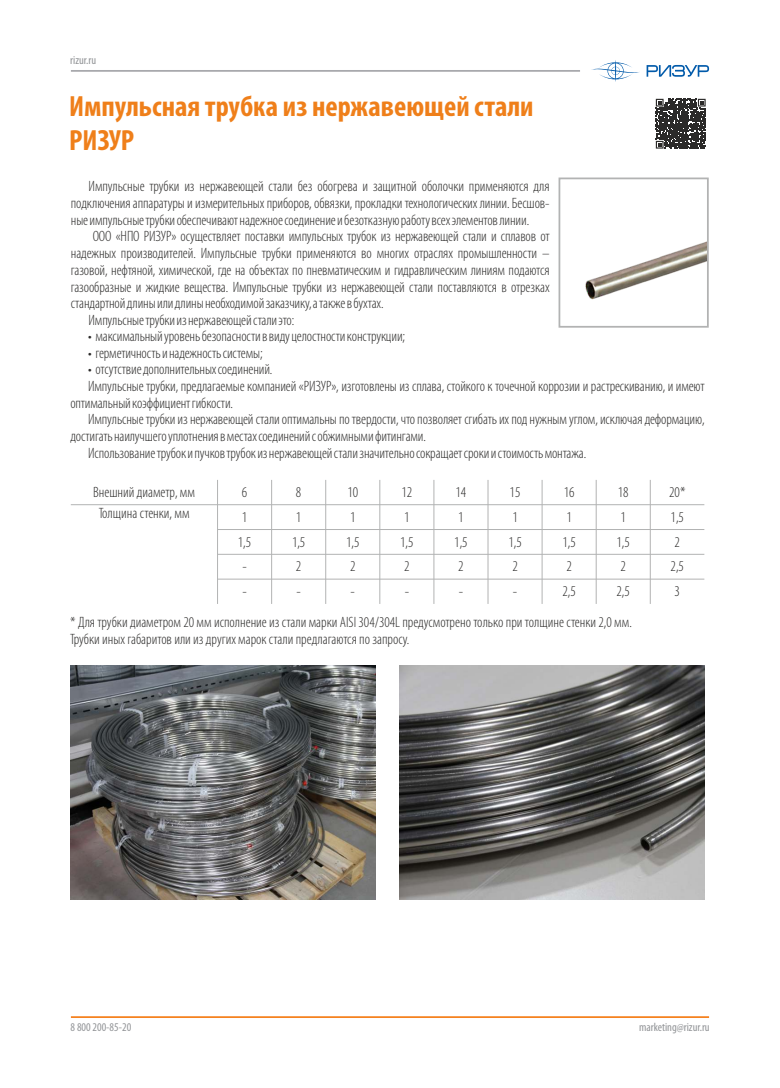
<style>
.page{position:relative;width:780px;height:1088px;background:#fff}
.page>*{position:absolute;margin:0;border:0;box-sizing:border-box;transform-origin:0 0}
.t1{font:700 condensed 29.25px/33.2px "Myriad Pro";color:#ef7f1a}
.t2{font:300 condensed 15px/16.8px "Myriad Pro";letter-spacing:-.01em;color:#2b2a29;text-align:justify}
.t3{font:condensed 11.88px "Myriad Pro";color:#939598}
</style>
<div class="page">
<img style="left:585px;top:242px;width:120px;height:58px">
<div style="left:558px;top:177px;width:150px;height:151px;border:2px solid #b2b3b3"></div>
<svg style="left:656px;top:98px;width:50px;height:49px"></svg>
<svg style="left:655px;top:99px;width:50px;height:50px;background:#4e4d4c"></svg>
<hr style="left:217px;top:480px;width:1px;height:124px;background:#b2b3b3">
<hr style="left:271px;top:480px;width:1px;height:124px;background:#b2b3b3">
<hr style="left:325px;top:480px;width:1px;height:124px;background:#b2b3b3">
<hr style="left:379px;top:480px;width:1px;height:124px;background:#b2b3b3">
<hr style="left:433px;top:480px;width:1px;height:124px;background:#b2b3b3">
<hr style="left:487px;top:480px;width:1px;height:124px;background:#b2b3b3">
<hr style="left:541px;top:480px;width:1px;height:124px;background:#b2b3b3">
<hr style="left:595px;top:480px;width:1px;height:124px;background:#b2b3b3">
<hr style="left:650px;top:480px;width:1px;height:124px;background:#b2b3b3">
<hr style="left:217px;top:579px;width:487px;height:1px;background:#b2b3b3">
<hr style="left:217px;top:554px;width:487px;height:1px;background:#b2b3b3">
<hr style="left:217px;top:529px;width:487px;height:1px;background:#b2b3b3">
<hr style="left:71px;top:504px;width:633px;height:1px;background:#b2b3b3">
<img style="left:399px;top:666px;width:305px;height:233px">
<img style="left:70px;top:666px;width:305px;height:233px">
<hr style="left:71px;top:70px;width:509px;height:2px;background:#a8a9ad">
<svg style="left:591px;top:60px;width:118px;height:22px"></svg>
<hr style="left:71px;top:1016px;width:638px;height:2px;background:#f58220">
<p class="t3" style="left:70px;top:55px;width:27px">rizur.ru</p>
<h1 class="t1" style="left:69px;top:92px;width:466px">Импульсная трубка из нержавеющей стали<br>РИЗУР</h1>
<p class="t2" style="left:71px;top:179px;width:480px;text-indent:18px">Импульсные трубки из нержавеющей стали без обогрева и защитной оболочки применяются для подключения аппаратуры и измерительных приборов, обвязки, прокладки технологических линии. Бесшов&shy;ные импульсные трубки обеспечивают надежное соединение и безотказную работу всех элементов линии.</p>
<p class="t2" style="left:93px;top:229px;width:458px">ООО «НПО РИЗУР» осуществляет поставки импульсных трубок из нержавеющей стали и сплавов от</p>
<p class="t2" style="left:71px;top:246px;width:480px">надежных производителей. Импульсные трубки применяются во многих отраслях промышленности –</p>
<p class="t2" style="left:71px;top:263px;width:480px">газовой, нефтяной, химической, где на объектах по пневматическим и гидравлическим линиям подаются</p>
<p class="t2" style="left:71px;top:279px;width:480px">газообразные и жидкие вещества. Импульсные трубки из нержавеющей стали поставляются в отрезках</p>
<p class="t2" style="left:71px;top:296px;width:314px">стандартной длины или длины необходимой заказчику, а также в бухтах.</p>
<p class="t2" style="left:88px;top:313px;width:207px">Импульсные трубки из нержавеющей стали это:</p>
<p class="t2" style="left:88px;top:329px;width:318px">• максимальный уровень безопасности в виду целостности конструкции;</p>
<p class="t2" style="left:88px;top:345px;width:176px">• герметичность и надежность системы;</p>
<p class="t2" style="left:88px;top:362px;width:186px">• отсутствие дополнительных соединений.</p>
<p class="t2" style="left:88px;top:379px;width:618px">Импульсные трубки, предлагаемые компанией «РИЗУР», изготовлены из сплава, стойкого к точечной коррозии и растрескиванию, и имеют</p>
<p class="t2" style="left:70px;top:395px;width:164px">оптимальный коэффициент гибкости.</p>
<p class="t2" style="left:88px;top:412px;width:618px">Импульсные трубки из нержавеющей стали оптимальны по твердости, что позволяет сгибать их под нужным углом, исключая деформацию,</p>
<p class="t2" style="left:70px;top:429px;width:357px">достигать наилучшего уплотнения в местах соединений с обжимными фитингами.</p>
<p class="t2" style="left:88px;top:446px;width:499px">Использование трубок и пучков трубок из нержавеющей стали значительно сокращает сроки и стоимость монтажа.</p>
<p class="t2" style="left:93px;top:485px;width:103px">Внешнийдиаметр, мм</p>
<p class="t2" style="left:242px;top:485px;width:7px">6</p>
<p class="t2" style="left:296px;top:485px;width:7px">8</p>
<p class="t2" style="left:347px;top:485px;width:12px">10</p>
<p class="t2" style="left:401px;top:485px;width:12px">12</p>
<p class="t2" style="left:455px;top:485px;width:12px">14</p>
<p class="t2" style="left:509px;top:485px;width:12px">15</p>
<p class="t2" style="left:563px;top:485px;width:12px">16</p>
<p class="t2" style="left:617px;top:485px;width:12px">18</p>
<p class="t2" style="left:669px;top:485px;width:18px">20*</p>
<p class="t2" style="left:99px;top:506px;width:92px">Толщина стенки, мм</p>
<p class="t2" style="left:242px;top:509px;width:7px">1</p>
<p class="t2" style="left:296px;top:509px;width:7px">1</p>
<p class="t2" style="left:350px;top:509px;width:7px">1</p>
<p class="t2" style="left:404px;top:509px;width:7px">1</p>
<p class="t2" style="left:458px;top:509px;width:7px">1</p>
<p class="t2" style="left:512px;top:509px;width:7px">1</p>
<p class="t2" style="left:566px;top:509px;width:7px">1</p>
<p class="t2" style="left:620px;top:509px;width:7px">1</p>
<p class="t2" style="left:670px;top:509px;width:15px">1,5</p>
<p class="t2" style="left:238px;top:534px;width:15px">1,5</p>
<p class="t2" style="left:292px;top:534px;width:15px">1,5</p>
<p class="t2" style="left:346px;top:534px;width:15px">1,5</p>
<p class="t2" style="left:400px;top:534px;width:15px">1,5</p>
<p class="t2" style="left:454px;top:534px;width:15px">1,5</p>
<p class="t2" style="left:508px;top:534px;width:15px">1,5</p>
<p class="t2" style="left:562px;top:534px;width:15px">1,5</p>
<p class="t2" style="left:616px;top:534px;width:15px">1,5</p>
<p class="t2" style="left:674px;top:534px;width:7px">2</p>
<p class="t2" style="left:242px;top:559px;width:6px">-</p>
<p class="t2" style="left:296px;top:559px;width:7px">2</p>
<p class="t2" style="left:350px;top:559px;width:7px">2</p>
<p class="t2" style="left:404px;top:559px;width:7px">2</p>
<p class="t2" style="left:458px;top:559px;width:7px">2</p>
<p class="t2" style="left:512px;top:559px;width:7px">2</p>
<p class="t2" style="left:566px;top:559px;width:7px">2</p>
<p class="t2" style="left:620px;top:559px;width:7px">2</p>
<p class="t2" style="left:670px;top:559px;width:15px">2,5</p>
<p class="t2" style="left:242px;top:584px;width:6px">-</p>
<p class="t2" style="left:296px;top:584px;width:6px">-</p>
<p class="t2" style="left:350px;top:584px;width:6px">-</p>
<p class="t2" style="left:404px;top:584px;width:6px">-</p>
<p class="t2" style="left:459px;top:584px;width:6px">-</p>
<p class="t2" style="left:513px;top:584px;width:6px">-</p>
<p class="t2" style="left:562px;top:584px;width:15px">2,5</p>
<p class="t2" style="left:616px;top:584px;width:15px">2,5</p>
<p class="t2" style="left:674px;top:584px;width:7px">3</p>
<p class="t2" style="left:70px;top:615px;width:563px">* Для трубки диаметром 20 мм исполнение из стали марки AISI 304/304L предусмотрено только при толщине стенки 2,0 мм.<br>Трубки иных габаритов или из других марок стали предлагаются по запросу.</p>
<p class="t3" style="left:71px;top:1022px;width:62px">8 800 200-85-20</p>
<p class="t3" style="left:639px;top:1022px;width:72px">marketing@rizur.ru</p>
</div>
